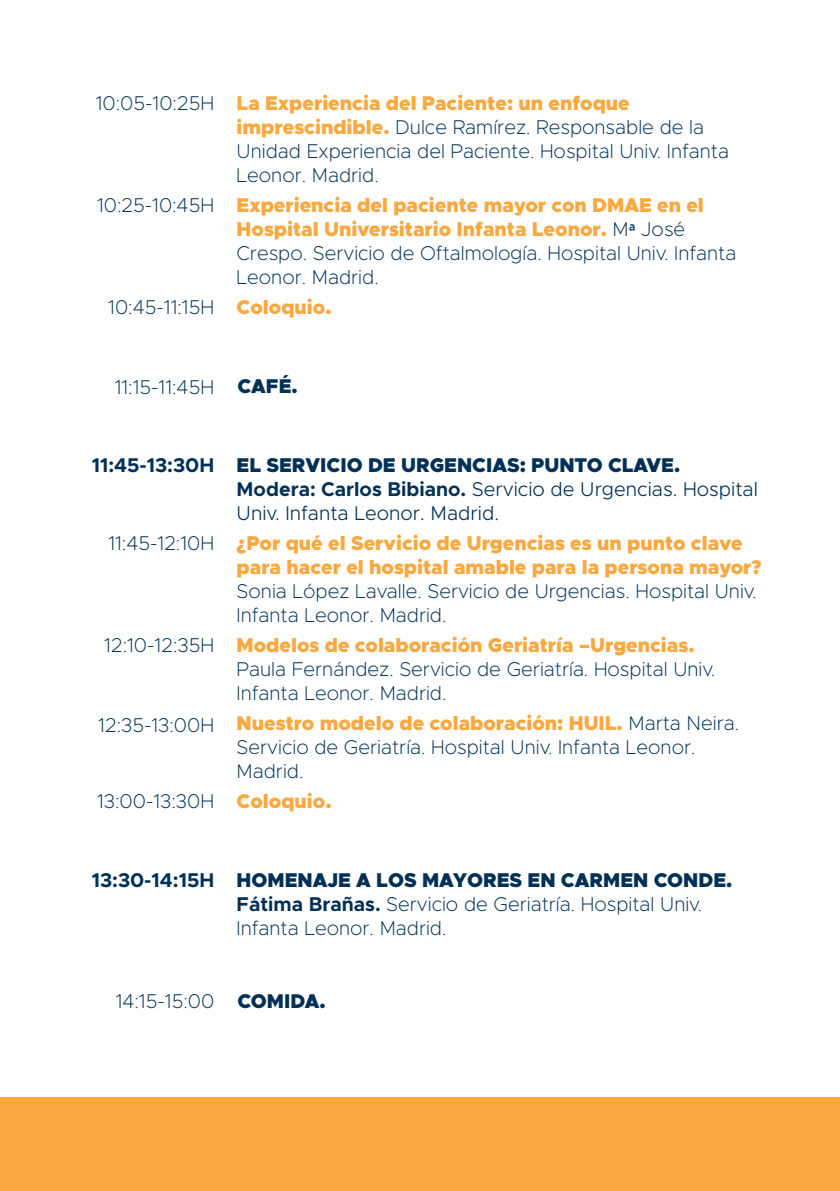
<style>
.page{position:relative;width:840px;height:1191px;background:#fff}
.page>*{position:absolute;margin:0;border:0;box-sizing:border-box;transform-origin:0 0}
.t1{font:200 20px/24px "Metropolis";color:#003056}
.t2{font:900 20px/24px "Metropolis";color:#faa83f}
.t3{font:300 20px/24px "Metropolis";color:#003056}
.t4{font:700 20px "Metropolis";color:#003056}
.s1{font-weight:900;color:#faa83f}
.s2{font-weight:200;color:#003056}
.s3{font-family:"Myriad Pro";font-weight:400;color:#003056}
.s4{font-weight:900}
.s5{font-weight:700}
</style>
<div class="page">
<div style="left:0;top:1098px;width:839px;height:93px;background:#faa83f"></div>
<p class="t1" style="left:96px;top:91px;width:120px">10:05-10:25H</p>
<p class="t1" style="left:97px;top:193px;width:119px">10:25-10:45H</p>
<p class="t1" style="left:108px;top:295px;width:107px">10:45-11:15H</p>
<p class="t1" style="left:236px;top:91px;width:493px"><span class="s1">La Experiencia del Paciente: un enfoque imprescindible.</span> Dulce Ramírez. Responsable de la Unidad Experiencia del Paciente. Hospital Univ. Infanta Leonor. Madrid.</p>
<p class="t2" style="left:236px;top:193px;width:501px">Experiencia del paciente mayor con DMAE en el Hospital Universitario Infanta Leonor. <span class="s2">M</span><span class="s3">ª</span> <span class="s2">José Crespo. Servicio de Oftalmología. Hospital Univ. Infanta Leonor. Madrid.</span></p>
<p class="t2" style="left:236px;top:295px;width:96px">Coloquio.</p>
<p class="t1" style="left:115px;top:375px;width:184px">11:15-11:45H <span class="s4">CAFÉ.</span></p>
<p class="t4" style="left:92px;top:452px;width:124px">11:45-13:30H</p>
<p class="t1" style="left:108px;top:530px;width:107px">11:45-12:10H</p>
<p class="t1" style="left:104px;top:632px;width:111px">12:10-12:35H</p>
<p class="t1" style="left:98px;top:712px;width:117px">12:35-13:00H</p>
<p class="t1" style="left:97px;top:788px;width:118px">13:00-13:30H</p>
<p class="t3" style="left:236px;top:452px;width:522px"><span class="s4">EL SERVICIO DE URGENCIAS: PUNTO CLAVE.<br></span><span class="s5">Modera: Carlos Bibiano.</span> Servicio de Urgencias. Hospital<br>Univ. Infanta Leonor. Madrid.</p>
<p class="t2" style="left:236px;top:531px;width:526px">¿Por qué el Servicio de Urgencias es un punto clave para hacer el hospital amable para la persona mayor?</p>
<p class="t1" style="left:236px;top:578px;width:521px">Sonia López Lavalle. Servicio de Urgencias. Hospital Univ.<br>Infanta Leonor. Madrid.</p>
<p class="t2" style="left:236px;top:633px;width:459px">Modelos de colaboración Geriatría –Urgencias.</p>
<p class="t1" style="left:236px;top:656px;width:480px">Paula Fernández. Servicio de Geriatría. Hospital Univ.<br>Infanta Leonor. Madrid.</p>
<p class="t1" style="left:236px;top:710px;width:503px"><span class="s1">Nuestro modelo de colaboración: HUIL.</span> Marta Neira.<br>Servicio de Geriatría. Hospital Univ. Infanta Leonor.<br>Madrid.</p>
<p class="t2" style="left:236px;top:789px;width:96px">Coloquio.</p>
<p class="t1" style="left:236px;top:867px;width:497px;text-indent:-145px"><span class="s5">13:30-14:15H</span> <span class="s4">HOMENAJE A LOS MAYORES EN CARMEN CONDE.<br></span><span class="s5">Fátima Brañas.</span> Servicio de Geriatría. Hospital Univ.<br>Infanta Leonor. Madrid.</p>
<p class="t1" style="left:116px;top:989px;width:211px">14:15-15:00 <span class="s4">COMIDA.</span></p>
</div>
